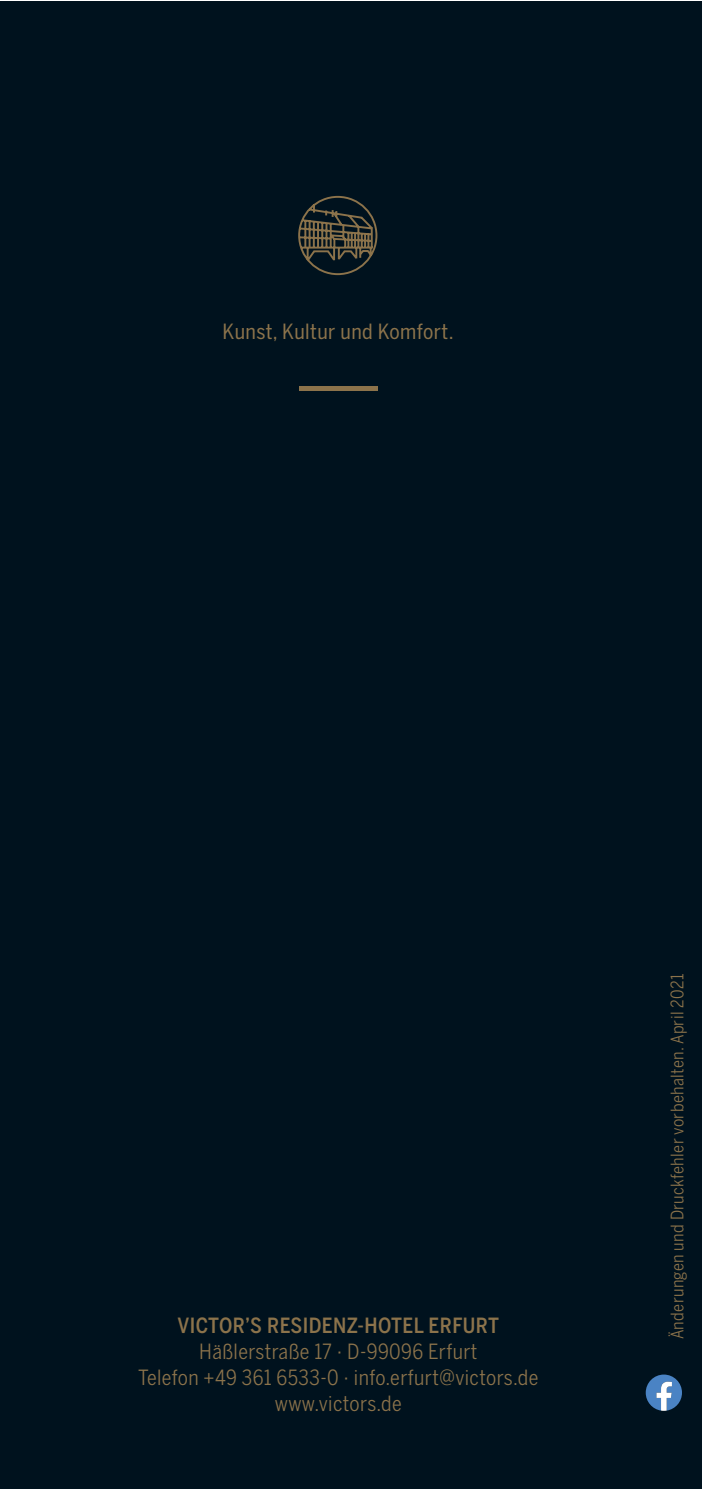
<style>
.page{position:relative;width:702px;height:1489px;background:#fff}
.page>*{position:absolute;margin:0;border:0;box-sizing:border-box;transform-origin:0 0}
.t1{font:20.75px/26px "Benton Sans Cond";letter-spacing:.02em;color:#8c734b;text-align:center}
.t2{font:500 20.75px "Benton Sans Cond";letter-spacing:.02em;color:#8c734b}
.t3{font:20.75px "Benton Sans Cond";letter-spacing:.02em;color:#8c734b}
.t4{font:17.25px "Benton Sans Cond";letter-spacing:.02em;color:#8c734b}
</style>
<div class="page">
<div style="left:0;top:1px;width:702px;height:1487px;background:#00121e"></div>
<div style="left:299px;top:386px;width:78px;height:5px;background:#8c734b"></div>
<svg style="left:298px;top:195px;width:80px;height:81px"></svg>
<svg style="left:645px;top:1374px;width:37px;height:36px"></svg>
<p class="t3" style="left:222px;top:319px;width:233px">Kunst, Kultur und Komfort.</p>
<p class="t2" style="left:177px;top:1312px;width:323px">VICTOR’S RESIDENZ-HOTEL ERFURT</p>
<p class="t1" style="left:138px;top:1337px;width:401px">Häßlerstraße 17 · D-99096 Erfurt<br>Telefon +49 361 6533-0 · info.erfurt@victors.de www.victors.de</p>
<p class="t4" style="left:667px;top:1339px;width:367px;rotate:-90deg">Änderungen und Druckfehler vorbehalten. April 2021</p>
</div>
